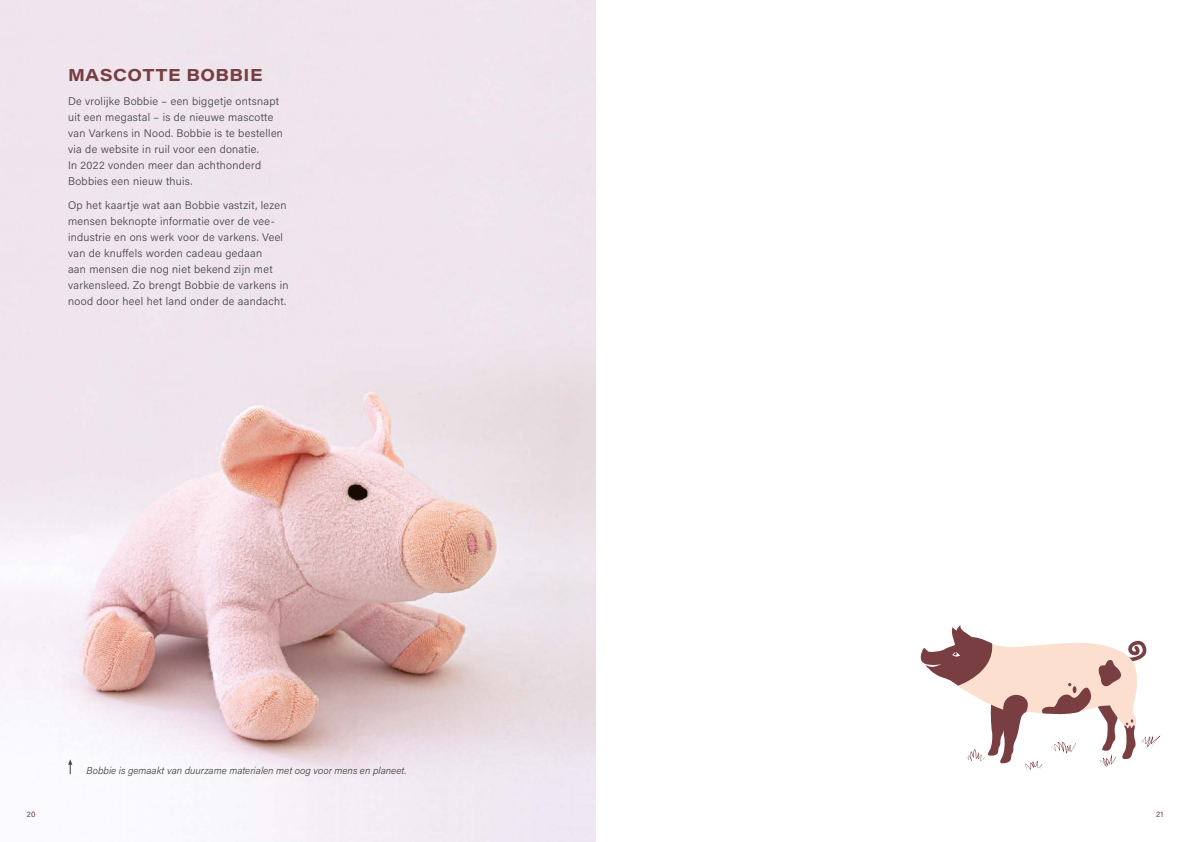
<style>
.page{position:relative;width:1191px;height:842px;background:#fff}
.page>*{position:absolute;margin:0;border:0;box-sizing:border-box;transform-origin:0 0}
.t1{font:17px "Acumin Variable Concept";letter-spacing:.03em;color:#783e42}
.t2{font:11px/16px "Acumin Variable Concept";letter-spacing:.025em;color:#404041}
.t3{font:italic 300 10px "Acumin Pro";color:#3f3d34}
.t4{font:8px "Acumin Variable Concept";color:#783e42}
</style>
<div class="page">
<img style="left:0;top:0;width:595px;height:842px">
<svg style="left:68px;top:759px;width:4px;height:15px"></svg>
<svg style="left:920px;top:625px;width:240px;height:147px"></svg>
<h1 class="t1" style="left:68px;top:63px;width:196px">MASCOTTE BOBBIE</h1>
<p class="t2" style="left:68px;top:92px;width:216px">De vrolijke Bobbie – een biggetje ontsnapt uit een megastal – is de nieuwe mascotte van Varkens in Nood. Bobbie is te bestellen via de website in ruil voor een donatie.<br>In 2022 vonden meer dan achthonderd Bobbies een nieuw thuis.</p>
<p class="t2" style="left:68px;top:196px;width:222px">Op het kaartje wat aan Bobbie vastzit, lezen mensen beknopte informatie over de vee&shy;industrie en ons werk voor de varkens. Veel van de knuffels worden cadeau gedaan<br>aan mensen die nog niet bekend zijn met varkensleed. Zo brengt Bobbie de varkens in nood door heel het land onder de aandacht.</p>
<p class="t3" style="left:87px;top:764px;width:321px">Bobbie is gemaakt van duurzame materialen met oog voor mens en planeet.</p>
<p class="t4" style="left:27px;top:809px;width:10px">20</p>
<p class="t4" style="left:1156px;top:809px;width:9px">21</p>
</div>
